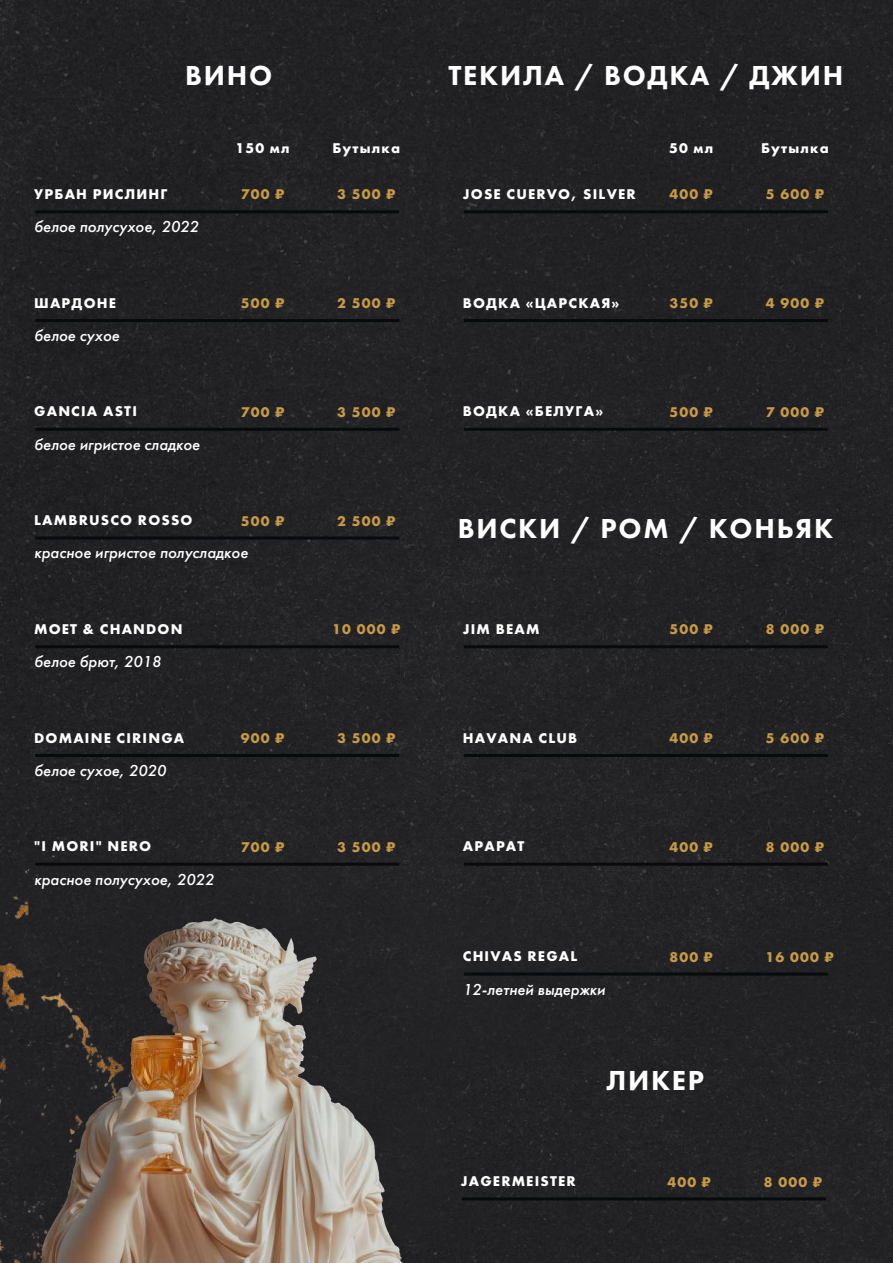
<style>
.page{position:relative;width:893px;height:1263px;background:#222225}
.page>*{position:absolute;margin:0;border:0;box-sizing:border-box;transform-origin:0 0}
.t1{font:800 28.5px "Futura PT";letter-spacing:.06em;color:#fff}
.t2{font:italic 500 16.5px "Futura PT";color:#fff}
.t3{font:700 14.7px "Futura PT";letter-spacing:.08em;color:#fff}
.t4{font:700 14.7px "Futura PT";letter-spacing:.08em;color:#c69a46}
</style>
<div class="page">
<hr style="left:35px;top:210px;width:364px;height:3px;background:#080b0e">
<hr style="left:35px;top:319px;width:364px;height:3px;background:#080b0e">
<hr style="left:35px;top:428px;width:364px;height:3px;background:#080b0e">
<hr style="left:35px;top:536px;width:364px;height:3px;background:#080b0e">
<hr style="left:35px;top:645px;width:364px;height:3px;background:#080b0e">
<hr style="left:35px;top:754px;width:364px;height:3px;background:#080b0e">
<hr style="left:464px;top:210px;width:364px;height:3px;background:#080b0e">
<hr style="left:464px;top:319px;width:364px;height:3px;background:#080b0e">
<hr style="left:464px;top:428px;width:364px;height:3px;background:#080b0e">
<hr style="left:464px;top:645px;width:364px;height:3px;background:#080b0e">
<hr style="left:464px;top:754px;width:364px;height:3px;background:#080b0e">
<hr style="left:464px;top:863px;width:364px;height:3px;background:#080b0e">
<hr style="left:464px;top:972px;width:364px;height:3px;background:#080b0e">
<hr style="left:462px;top:1197px;width:364px;height:3px;background:#080b0e">
<img style="left:0;top:829px;width:267px;height:434px">
<img style="left:17px;top:863px;width:400px;height:400px">
<h1 class="t1" style="left:185px;top:58px;width:88px">ВИНО</h1>
<h1 class="t1" style="left:448px;top:58px;width:396px">ТЕКИЛА / ВОДКА / ДЖИН</h1>
<p class="t3" style="left:34px;top:184px;width:135px">УРБАН РИСЛИНГ</p>
<p class="t2" style="left:34px;top:216px;width:166px">белое полусухое, 2022</p>
<p class="t3" style="left:34px;top:293px;width:83px">ШАРДОНЕ</p>
<p class="t2" style="left:34px;top:325px;width:87px">белое сухое</p>
<p class="t3" style="left:34px;top:402px;width:104px">GANCIA ASTI</p>
<p class="t2" style="left:34px;top:434px;width:167px">белое игристое сладкое</p>
<p class="t3" style="left:235px;top:139px;width:56px">150 мл</p>
<p class="t3" style="left:332px;top:139px;width:69px">Бутылка</p>
<p class="t3" style="left:669px;top:138px;width:46px">50 мл</p>
<p class="t3" style="left:761px;top:138px;width:69px">Бутылка</p>
<p class="t4" style="left:241px;top:185px;width:45px">700 ₶</p>
<p class="t4" style="left:337px;top:185px;width:59px">3 500 ₶</p>
<p class="t3" style="left:463px;top:184px;width:174px">JOSE CUERVO, SILVER</p>
<p class="t4" style="left:669px;top:185px;width:45px">400 ₶</p>
<p class="t4" style="left:766px;top:185px;width:59px">5 600 ₶</p>
<p class="t4" style="left:241px;top:294px;width:45px">500 ₶</p>
<p class="t4" style="left:337px;top:294px;width:59px">2 500 ₶</p>
<p class="t3" style="left:463px;top:293px;width:158px">ВОДКА «ЦАРСКАЯ»</p>
<p class="t4" style="left:669px;top:294px;width:45px">350 ₶</p>
<p class="t4" style="left:766px;top:294px;width:59px">4 900 ₶</p>
<p class="t4" style="left:241px;top:403px;width:45px">700 ₶</p>
<p class="t4" style="left:337px;top:403px;width:59px">3 500 ₶</p>
<p class="t3" style="left:463px;top:402px;width:142px">ВОДКА «БЕЛУГА»</p>
<p class="t4" style="left:669px;top:403px;width:45px">500 ₶</p>
<p class="t4" style="left:766px;top:403px;width:59px">7 000 ₶</p>
<p class="t3" style="left:34px;top:511px;width:160px">LAMBRUSCO ROSSO</p>
<p class="t2" style="left:34px;top:543px;width:215px">красное игристое полусладкое</p>
<p class="t4" style="left:241px;top:511px;width:45px">500 ₶</p>
<p class="t4" style="left:337px;top:511px;width:59px">2 500 ₶</p>
<h1 class="t1" style="left:458px;top:511px;width:377px">ВИСКИ / РОМ / КОНЬЯК</h1>
<p class="t3" style="left:34px;top:619px;width:150px">MOET &amp; CHANDON</p>
<p class="t2" style="left:34px;top:651px;width:129px">белое брют, 2018</p>
<p class="t4" style="left:332px;top:620px;width:69px">10 000 ₶</p>
<p class="t3" style="left:463px;top:619px;width:78px">JIM BEAM</p>
<p class="t4" style="left:669px;top:620px;width:45px">500 ₶</p>
<p class="t4" style="left:766px;top:620px;width:59px">8 000 ₶</p>
<p class="t3" style="left:34px;top:728px;width:152px">DOMAINE CIRINGA</p>
<p class="t2" style="left:34px;top:760px;width:134px">белое сухое, 2020</p>
<p class="t4" style="left:241px;top:729px;width:45px">900 ₶</p>
<p class="t4" style="left:337px;top:729px;width:59px">3 500 ₶</p>
<p class="t3" style="left:463px;top:728px;width:116px">HAVANA CLUB</p>
<p class="t4" style="left:669px;top:729px;width:45px">400 ₶</p>
<p class="t4" style="left:766px;top:729px;width:59px">5 600 ₶</p>
<p class="t3" style="left:34px;top:837px;width:119px">"I MORI" NERO</p>
<p class="t2" style="left:34px;top:869px;width:182px">красное полусухое, 2022</p>
<p class="t4" style="left:241px;top:837px;width:45px">700 ₶</p>
<p class="t4" style="left:337px;top:837px;width:59px">3 500 ₶</p>
<p class="t3" style="left:463px;top:837px;width:63px">АРАРАТ</p>
<p class="t4" style="left:669px;top:837px;width:45px">400 ₶</p>
<p class="t4" style="left:766px;top:837px;width:59px">8 000 ₶</p>
<p class="t3" style="left:463px;top:947px;width:116px">CHIVAS REGAL</p>
<p class="t2" style="left:463px;top:979px;width:144px">12-летней выдержки</p>
<p class="t4" style="left:669px;top:947px;width:45px">800 ₶</p>
<p class="t4" style="left:766px;top:947px;width:69px">16 000 ₶</p>
<h1 class="t1" style="left:606px;top:1063px;width:99px">ЛИКЕР</h1>
<p class="t3" style="left:461px;top:1171px;width:116px">JAGERMEISTER</p>
<p class="t4" style="left:667px;top:1172px;width:45px">400 ₶</p>
<p class="t4" style="left:764px;top:1172px;width:59px">8 000 ₶</p>
</div>
